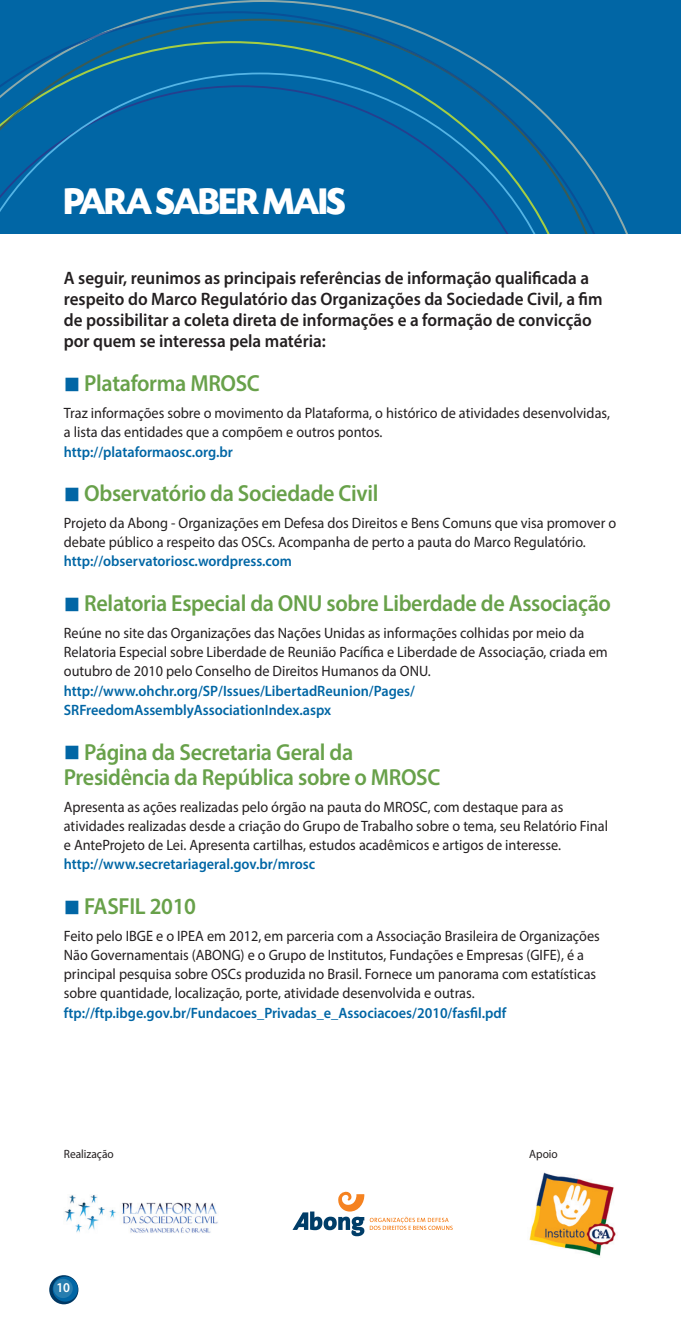
<style>
.page{position:relative;width:681px;height:1319px;background:#fff}
.page>*{position:absolute;margin:0;border:0;box-sizing:border-box;transform-origin:0 0}
.t1{font:700 39px "Today SHOP";letter-spacing:-.02em;color:#fff;scale:.95 1}
.t2{font:600 23.25px/25.5px "Myriad Pro";letter-spacing:-.015em;color:#68a14a;scale:.95 1}
.t3{font:600 18px/21px "Myriad Pro";color:#231f20;scale:.95 1}
.t4{font:15px/19.2px "Myriad Pro";color:#231f20;scale:.95 1}
.t5{font:600 15px/19.2px "Myriad Pro";color:#0166a5;scale:.95 1}
.t6{font:600 13.5px "Myriad Pro";color:#fff;scale:.95 1}
.t7{font:12px "Myriad Pro";color:#231f20;scale:.95 1}
.s1{color:#0166a5}
</style>
<div class="page">
<svg style="left:49px;top:1274px;width:29px;height:29px"></svg>
<svg style="left:53px;top:1276px;width:25px;height:25px"></svg>
<div style="left:53px;top:1278px;width:20px;height:19px;background:#277daf;border-radius:50%"></div>
<div style="left:0;top:0;width:680px;height:234px;background:#0166a5"></div>
<svg style="left:96px;top:0;width:532px;height:234px"></svg>
<svg style="left:97px;top:11px;width:498px;height:223px"></svg>
<svg style="left:366px;top:35px;width:162px;height:104px"></svg>
<svg style="left:0;top:27px;width:121px;height:71px"></svg>
<img style="left:529px;top:1172px;width:87px;height:84px">
<svg style="left:292px;top:1191px;width:160px;height:44px"></svg>
<img style="left:64px;top:1195px;width:154px;height:38px">
<h1 class="t1" style="left:64px;top:181px;width:298px">PARA SABER MAIS</h1>
<p class="t3" style="left:64px;top:267px;width:568px">A seguir, reunimos as principais referências de informação qualificada a respeito do Marco Regulatório das Organizações da Sociedade Civil, a fim de possibilitar a coleta direta de informações e a formação de convicção por quem se interessa pela matéria:</p>
<h2 class="t2" style="left:64px;top:370px;width:208px"><span class="s1">■</span> Plataforma MROSC</h2>
<p class="t4" style="left:64px;top:403px;width:576px">Traz informações sobre o movimento da Plataforma, o histórico de atividades desenvolvidas, a lista das entidades que a compõem e outros pontos.</p>
<p class="t5" style="left:64px;top:441px;width:179px">http://plataformaosc.org.br</p>
<h2 class="t2" style="left:64px;top:480px;width:332px"><span class="s1">■</span> Observatório da Sociedade Civil</h2>
<p class="t4" style="left:64px;top:513px;width:582px">Projeto da Abong - Organizações em Defesa dos Direitos e Bens Comuns que visa promover o debate público a respeito das OSCs. Acompanha de perto a pauta do Marco Regulatório.</p>
<p class="t5" style="left:64px;top:551px;width:241px">http://observatoriosc.wordpress.com</p>
<h2 class="t2" style="left:64px;top:590px;width:577px"><span class="s1">■</span> Relatoria Especial da ONU sobre Liberdade de Associação</h2>
<p class="t4" style="left:64px;top:623px;width:574px">Reúne no site das Organizações das Nações Unidas as informações colhidas por meio da<br>Relatoria Especial sobre Liberdade de Reunião Pacífica e Liberdade de Associação, criada em outubro de 2010 pelo Conselho de Direitos Humanos da ONU.</p>
<p class="t5" style="left:64px;top:680px;width:371px">http://www.ohchr.org/SP/Issues/LibertadReunion/Pages/<br>SRFreedomAssemblyAssociationIndex.aspx</p>
<h2 class="t2" style="left:64px;top:738px;width:397px"><span class="s1">■</span> Página da Secretaria Geral da<br>Presidência da República sobre o MROSC</h2>
<p class="t4" style="left:64px;top:796px;width:574px">Apresenta as ações realizadas pelo órgão na pauta do MROSC, com destaque para as atividades realizadas desde a criação do Grupo de Trabalho sobre o tema, seu Relatório Final e AnteProjeto de Lei. Apresenta cartilhas, estudos acadêmicos e artigos de interesse.</p>
<p class="t5" style="left:64px;top:854px;width:266px">http://www.secretariageral.gov.br/mrosc</p>
<h2 class="t2" style="left:64px;top:892px;width:141px"><span class="s1">■</span> FASFIL 2010</h2>
<p class="t4" style="left:64px;top:925px;width:565px">Feito pelo IBGE e o IPEA em 2012, em parceria com a Associação Brasileira de Organizações Não Governamentais (ABONG) e o Grupo de Institutos, Fundações e Empresas (GIFE), é a principal pesquisa sobre OSCs produzida no Brasil. Fornece um panorama com estatísticas sobre quantidade, localização, porte, atividade desenvolvida e outras.</p>
<p class="t5" style="left:64px;top:1002px;width:467px">ftp://ftp.ibge.gov.br/Fundacoes_Privadas_e_Associacoes/2010/fasfil.pdf</p>
<p class="t7" style="left:64px;top:1146px;width:54px">Realização</p>
<p class="t7" style="left:529px;top:1146px;width:32px">Apoio</p>
<p class="t6" style="left:56px;top:1278px;width:16px">10</p>
</div>
